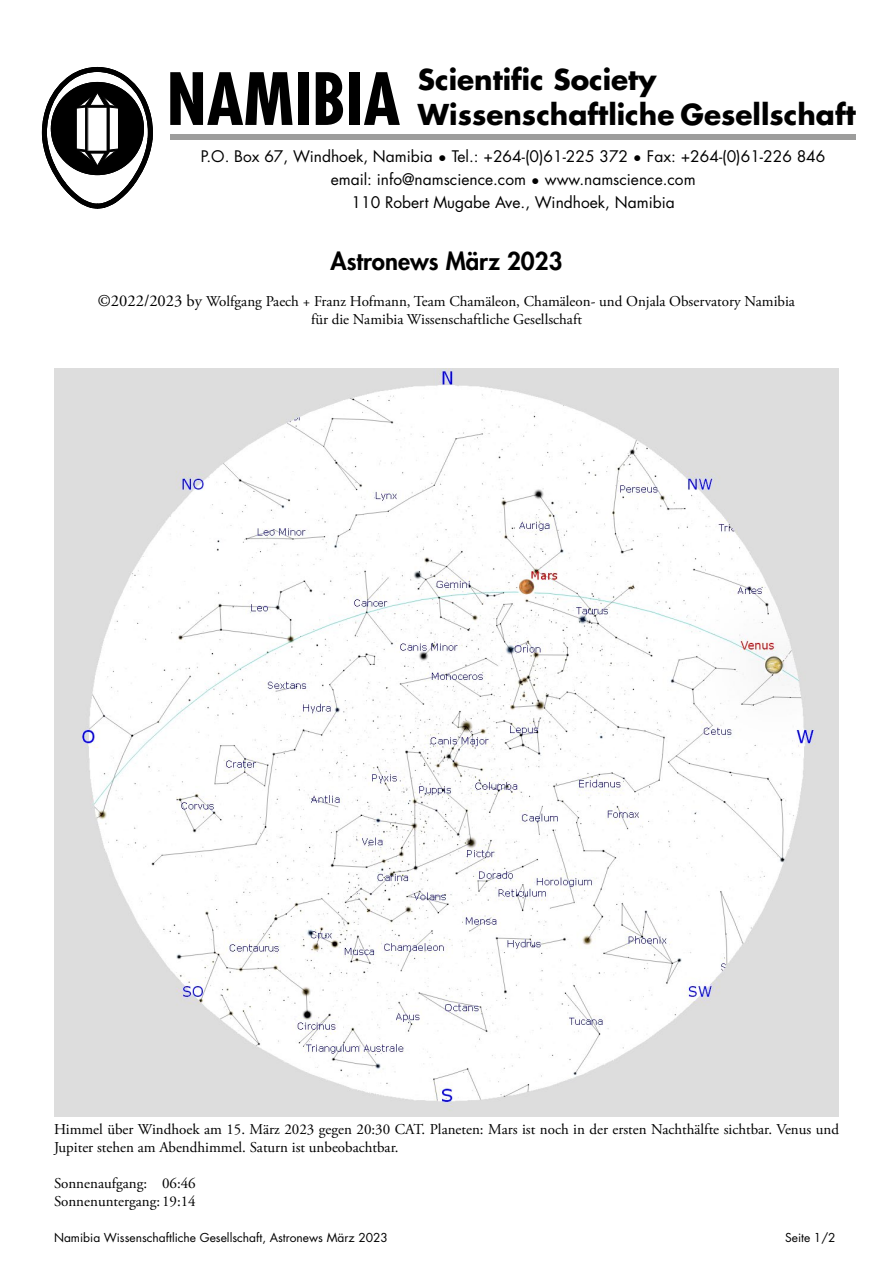
<style>
.page{position:relative;width:893px;height:1263px;background:#fff}
.page>*{position:absolute;margin:0;border:0;box-sizing:border-box;transform-origin:0 0}
.t1{font:700 condensed 70.05px "Futura Std";color:#000}
.t2{font:700 28.05px "Futura Std";color:#000}
.t3{font:800 24px "Futura Std";color:#000}
.t4{font:15.6px/23.1px "Futura Std";color:#000;text-align:center}
.t5{font:15px/18px "Adobe Garamond Pro";color:#000}
.t6{font:12px "Futura Std";color:#000}
.s1{font-size:16.5px}
</style>
<div class="page">
<svg style="left:42px;top:67px;width:111px;height:141px"></svg>
<div style="left:170px;top:134px;width:686px;height:6px;background:#9d9d9c"></div>
<img style="left:54px;top:368px;width:785px;height:748px">
<h1 class="t1" style="left:167px;top:56px;width:235px">NAMIBIA</h1>
<h2 class="t2" style="left:418px;top:61px;width:240px">Scientific Society</h2>
<p class="t4" style="left:201px;top:145px;width:626px">P.O. Box 67, Windhoek, Namibia • Tel.: +264-(0)61-225 372 • Fax: +264-(0)61-226 846 email: info@namscience.com • www.namscience.com<br>110 Robert Mugabe Ave., Windhoek, Namibia</p>
<h2 class="t2" style="left:418px;top:96px;width:439px">Wissenschaftliche Gesellschaft</h2>
<h3 class="t3" style="left:330px;top:246px;width:234px">Astronews März 2023</h3>
<p class="t5" style="left:98px;top:293px;width:699px;text-align:center"><span class="s1">©2022/2023 by</span> Wolfgang Paech + Franz Hofmann, Team Chamäleon, Chamäleon- und Onjala Observatory Namibia für die Namibia Wissenschaftliche Gesellschaft</p>
<p class="t5" style="left:54px;top:1121px;width:786px">Himmel über Windhoek am 15. März 2023 gegen 20:30 CAT. Planeten: Mars ist noch in der ersten Nachthälfte sichtbar. Venus und<br>Jupiter stehen am Abendhimmel. Saturn ist unbeobachtbar.</p>
<p class="t5" style="left:54px;top:1175px;width:143px">Sonnenaufgang: 06:46<br>Sonnenuntergang:19:14</p>
<p class="t6" style="left:54px;top:1230px;width:335px">Namibia Wissenschaftliche Gesellschaft, Astronews März 2023</p>
<p class="t6" style="left:785px;top:1230px;width:52px">Seite 1/2</p>
</div>
